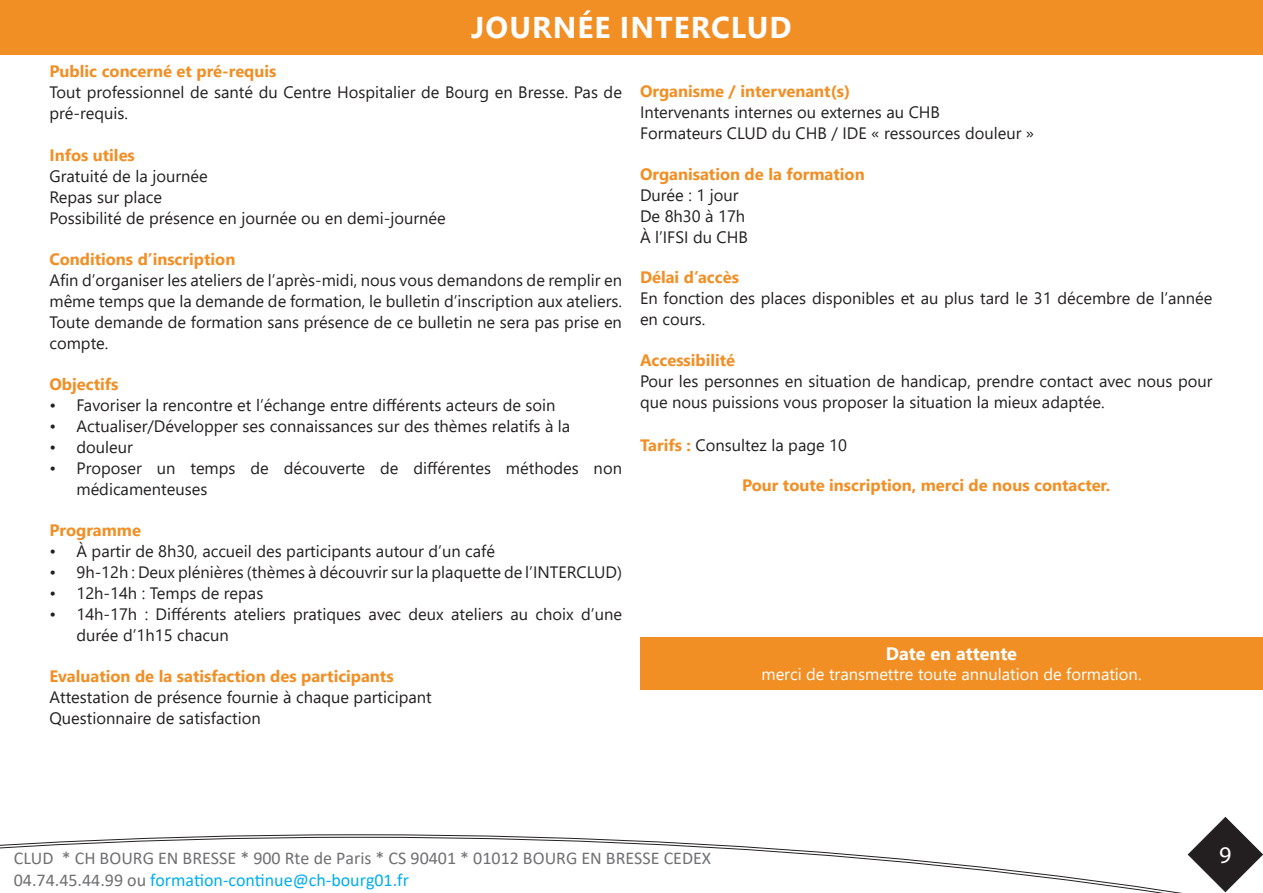
<style>
.page{position:relative;width:1263px;height:893px;background:#fff}
.page>*{position:absolute;margin:0;border:0;box-sizing:border-box;transform-origin:0 0}
.Intitulé_formation{font:700 30px "Segoe UI";letter-spacing:.035em;color:#fff}
.t1{font:24px "Myriad Pro";color:#fff}
.t2{font:18px/21.6px "Calibri";color:#6f7073}
.Date_de_formation_-_tous_pro{font:700 18px "Segoe UI";color:#fff}
.Corps_de_texte{font:16.5px/21px "Segoe UI";color:#231f20}
.sous-titre_des_formations_-_Journée_inte{font:700 16.5px "Segoe UI";color:#f18f25}
.Date_de_formation_-_tous_pro-2{font:16.5px "Segoe UI";color:#fff}
.Sous-titre_des_formations{font:700 16.5px "Segoe UI";color:#f18f25}
.sous-titre_des_formations_-_Journée_inte-2{font:16.5px "Segoe UI";color:#231f20}
.s1{font-weight:700;color:#f18f25}
.s2{color:#00aeef}
</style>
<div class="page">
<svg style="left:180px;top:834px;width:359px;height:3px"></svg>
<svg style="left:0;top:837px;width:1182px;height:56px"></svg>
<svg style="left:1187px;top:817px;width:76px;height:76px"></svg>
<div style="left:0;top:0;width:1263px;height:54px;background:#f18f25"></div>
<div style="left:640px;top:637px;width:623px;height:53px;background:#f18f25"></div>
<p class="Intitulé_formation" style="left:471px;top:-1px;width:322px">JOURNÉE INTERCLUD</p>
<p class="sous-titre_des_formations_-_Journée_inte" style="left:49px;top:56px;width:228px">Public concerné et pré-requis</p>
<p class="Corps_de_texte" style="left:49px;top:80px;width:574px">Tout professionnel de santé du Centre Hospitalier de Bourg en Bresse. Pas de pré-requis.</p>
<p class="sous-titre_des_formations_-_Journée_inte" style="left:49px;top:139px;width:87px">Infos utiles</p>
<p class="Corps_de_texte" style="left:49px;top:164px;width:160px">Gratuité de la journée</p>
<p class="Corps_de_texte" style="left:49px;top:185px;width:114px">Repas sur place</p>
<p class="Corps_de_texte" style="left:49px;top:206px;width:398px">Possibilité de présence en journée ou en demi-journée</p>
<p class="sous-titre_des_formations_-_Journée_inte" style="left:49px;top:243px;width:187px">Conditions d’inscription</p>
<p class="Corps_de_texte" style="left:49px;top:268px;width:574px">Afin d’organiser les ateliers de l’après-midi, nous vous demandons de remplir en même temps que la demande de formation, le bulletin d’inscription aux ateliers.</p>
<p class="Corps_de_texte" style="left:49px;top:310px;width:574px">Toute demande de formation sans présence de ce bulletin ne sera pas prise en compte.</p>
<p class="sous-titre_des_formations_-_Journée_inte" style="left:49px;top:368px;width:70px">Objectifs</p>
<p class="Corps_de_texte" style="left:49px;top:393px;width:508px">• Favoriser la rencontre et l’échange entre différents acteurs de soin</p>
<p class="Corps_de_texte" style="left:49px;top:414px;width:522px">• Actualiser/Développer ses connaissances sur des thèmes relatifs à la</p>
<p class="Corps_de_texte" style="left:49px;top:435px;width:85px">• douleur</p>
<p class="Corps_de_texte" style="left:76px;top:456px;width:547px;text-indent:-27px">• Proposer un temps de découverte de différentes méthodes non médicamenteuses</p>
<p class="sous-titre_des_formations_-_Journée_inte" style="left:49px;top:514px;width:93px">Programme</p>
<p class="Corps_de_texte" style="left:49px;top:539px;width:447px">• À partir de 8h30, accueil des participants autour d’un café</p>
<p class="Corps_de_texte" style="left:49px;top:560px;width:574px">• 9h-12h : Deux plénières (thèmes à découvrir sur la plaquette de l’INTERCLUD)</p>
<p class="Corps_de_texte" style="left:49px;top:581px;width:215px">• 12h-14h : Temps de repas</p>
<p class="Corps_de_texte" style="left:76px;top:602px;width:547px;text-indent:-27px">• 14h-17h : Différents ateliers pratiques avec deux ateliers au choix d’une durée d’1h15 chacun</p>
<p class="sous-titre_des_formations_-_Journée_inte" style="left:49px;top:661px;width:346px">Evaluation de la satisfaction des participants</p>
<p class="Corps_de_texte" style="left:49px;top:685px;width:384px">Attestation de présence fournie à chaque participant</p>
<p class="Corps_de_texte" style="left:49px;top:706px;width:213px">Questionnaire de satisfaction</p>
<p class="sous-titre_des_formations_-_Journée_inte" style="left:640px;top:76px;width:212px">Organisme / intervenant(s)</p>
<p class="Corps_de_texte" style="left:640px;top:100px;width:302px">Intervenants internes ou externes au CHB</p>
<p class="Corps_de_texte" style="left:640px;top:121px;width:396px">Formateurs CLUD du CHB / IDE « ressources douleur »</p>
<p class="sous-titre_des_formations_-_Journée_inte" style="left:640px;top:158px;width:226px">Organisation de la formation</p>
<p class="Corps_de_texte" style="left:640px;top:183px;width:100px">Durée : 1 jour</p>
<p class="Corps_de_texte" style="left:640px;top:204px;width:107px">De 8h30 à 17h</p>
<p class="Corps_de_texte" style="left:640px;top:225px;width:110px">À l’IFSI du CHB</p>
<p class="sous-titre_des_formations_-_Journée_inte" style="left:640px;top:261px;width:100px">Délai d’accès</p>
<p class="Corps_de_texte" style="left:640px;top:286px;width:574px">En fonction des places disponibles et au plus tard le 31 décembre de l’année en cours.</p>
<p class="sous-titre_des_formations_-_Journée_inte" style="left:640px;top:344px;width:97px">Accessibilité</p>
<p class="Corps_de_texte" style="left:640px;top:369px;width:574px">Pour les personnes en situation de handicap, prendre contact avec nous pour que nous puissions vous proposer la situation la mieux adaptée.</p>
<p class="sous-titre_des_formations_-_Journée_inte-2" style="left:640px;top:429px;width:209px"><span class="s1">Tarifs :</span> Consultez la page 10</p>
<p class="Sous-titre_des_formations" style="left:742px;top:470px;width:370px">Pour toute inscription, merci de nous contacter.</p>
<p class="Date_de_formation_-_tous_pro" style="left:886px;top:637px;width:133px">Date en attente</p>
<p class="Date_de_formation_-_tous_pro-2" style="left:761px;top:658px;width:382px">merci de transmettre toute annulation de formation.</p>
<p class="t2" style="left:14px;top:847px;width:699px">CLUD * CH BOURG EN BRESSE * 900 Rte de Paris * CS 90401 * 01012 BOURG EN BRESSE CEDEX<br>04.74.45.44.99 ou <span class="s2">formation-continue@ch-bourg01.fr</span></p>
<h2 class="t1" style="left:1219px;top:840px;width:14px">9</h2>
</div>
